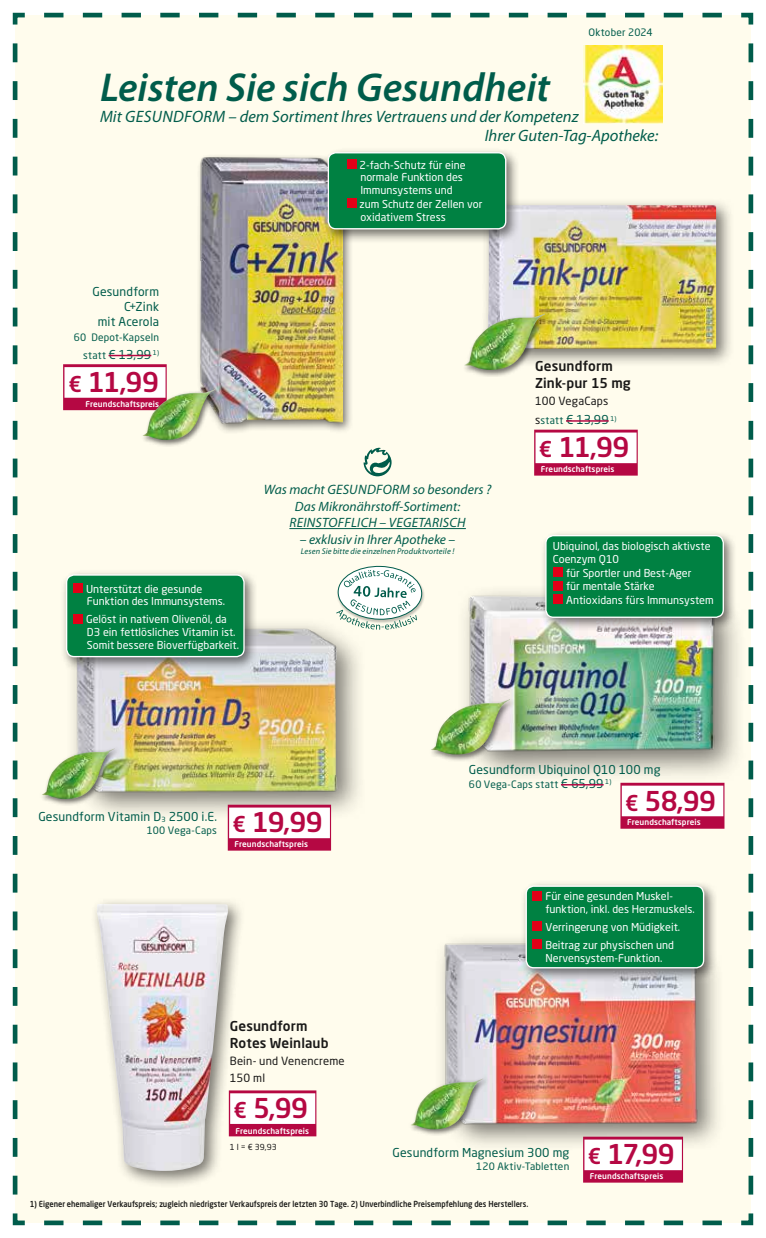
<style>
.page{position:relative;width:766px;height:1238px;background:#fff}
.page>*{position:absolute;margin:0;border:0;box-sizing:border-box;transform-origin:0 0}
.t1{font:italic 600 40.5px "Myriad Pro";color:#005c4b}
.t2{font:500 27px "Neo Sans Pro";letter-spacing:-.025em;color:#b50843}
.t3{font:italic 16.5px/19.5px "Myriad Pro";color:#005c4b}
.t4{font:italic 13.65px "Myriad Pro";letter-spacing:.005em;color:#005c4b}
.t5{font:italic 13.5px/16.5px "Myriad Pro";color:#005c4b;text-align:center}
.t6{font:500 13.5px/16.5px "Neo Sans Pro";letter-spacing:.01em;color:#1a1918}
.t7{font:12.15px/14.9px "Neo Sans Pro";letter-spacing:.015em;color:#005c4b;text-align:right}
.t8{font:11.25px/17.4px "Neo Sans Pro";letter-spacing:.015em;color:#1a1918}
.t9{font:10.8px/12.8px "Neo Sans Pro";color:#fff}
.t10{font:10.2px "Neo Sans Pro";letter-spacing:.02em;color:#005c4b}
.t11{font:italic 8.4px "Myriad Pro";letter-spacing:.015em;color:#005c4b}
.t12{font:500 8.25px "Neo Sans Pro";color:#1d1d1b;scale:.9 1}
.t13{font:8.25px "Neo Sans Pro";color:#1a1918}
.t14{font:500 8.1px "Neo Sans Pro";letter-spacing:.01em;color:#fff}
.s1{font-size:10.2px}
.s2{font-size:21.6px}
.s3{font-size:11.25px;color:#1a1918}
.s4{font-size:7.05px}
.s5{font-weight:500;font-size:21.6px;color:#b50843}
.s6{font-weight:500;font-size:27px;color:#b50843}
.s7{font-size:12.15px}
</style>
<div class="page">
<div style="left:12px;top:12px;width:742px;height:1214px;background:#fffced"></div>
<div style="left:480px;top:198px;width:254px;height:169px;background:#1a1918;opacity:.6"></div>
<img style="left:487px;top:243px;width:10px;height:68px">
<div style="left:534px;top:429px;width:103px;height:46px;background:#b50843"></div>
<div style="left:535px;top:432px;width:101px;height:31px;background:#fff"></div>
<hr style="left:566px;top:420px;width:42px;height:1px;background:#b50843">
<div style="left:462px;top:311px;width:89px;height:66px;background:#1a1918;opacity:.6"></div>
<img style="left:463px;top:313px;width:82px;height:57px">
<div style="left:65px;top:616px;width:301px;height:205px;background:#1a1918;opacity:.6"></div>
<img style="left:53px;top:603px;width:308px;height:194px">
<div style="left:40px;top:746px;width:81px;height:59px;background:#1a1918;opacity:.6"></div>
<img style="left:41px;top:748px;width:74px;height:52px">
<div style="left:228px;top:804px;width:103px;height:46px;background:#b50843"></div>
<div style="left:229px;top:807px;width:101px;height:31px;background:#fff"></div>
<div style="left:61px;top:569px;width:197px;height:101px;background:#1a1918;opacity:.6"></div>
<div style="left:67px;top:575px;width:177px;height:81px;background:#008142;border-radius:8px"></div>
<div style="left:66px;top:574px;width:178px;height:83px;border:1px solid #fff;border-radius:8px"></div>
<div style="left:74px;top:583px;width:9px;height:9px;background:#e20017"></div>
<div style="left:74px;top:614px;width:9px;height:9px;background:#e20017"></div>
<img style="left:583px;top:45px;width:79px;height:78px">
<img style="left:364px;top:893px;width:375px;height:253px">
<div style="left:408px;top:1076px;width:81px;height:59px;background:#1a1918;opacity:.6"></div>
<img style="left:410px;top:1078px;width:73px;height:51px">
<div style="left:583px;top:1136px;width:99px;height:46px;background:#b50843"></div>
<div style="left:584px;top:1139px;width:97px;height:31px;background:#fff"></div>
<div style="left:520px;top:880px;width:197px;height:101px;background:#1a1918;opacity:.6"></div>
<div style="left:526px;top:886px;width:177px;height:81px;background:#008142;border-radius:8px"></div>
<div style="left:525px;top:885px;width:179px;height:83px;border:1px solid #fff;border-radius:8px"></div>
<div style="left:532px;top:890px;width:9px;height:10px;background:#e20017"></div>
<div style="left:532px;top:921px;width:9px;height:10px;background:#e20017"></div>
<div style="left:532px;top:939px;width:9px;height:10px;background:#e20017"></div>
<div style="left:456px;top:583px;width:290px;height:201px;background:#1a1918;opacity:.6"></div>
<img style="left:459px;top:585px;width:265px;height:173px">
<div style="left:428px;top:697px;width:89px;height:64px;background:#1a1918;opacity:.6"></div>
<img style="left:430px;top:699px;width:80px;height:55px">
<hr style="left:560px;top:784px;width:43px;height:1px;background:#b50843">
<div style="left:620px;top:782px;width:104px;height:46px;background:#b50843"></div>
<div style="left:621px;top:785px;width:102px;height:31px;background:#fff"></div>
<div style="left:540px;top:530px;width:197px;height:101px;background:#1a1918;opacity:.6"></div>
<div style="left:545px;top:535px;width:178px;height:82px;background:#008142;border-radius:8px"></div>
<div style="left:545px;top:535px;width:178px;height:83px;border:1px solid #fff;border-radius:8px"></div>
<div style="left:552px;top:567px;width:10px;height:9px;background:#e20017"></div>
<div style="left:552px;top:581px;width:10px;height:9px;background:#e20017"></div>
<div style="left:552px;top:594px;width:10px;height:9px;background:#e20017"></div>
<div style="left:196px;top:153px;width:158px;height:281px;background:#1a1918;opacity:.6"></div>
<img style="left:179px;top:142px;width:163px;height:291px">
<div style="left:63px;top:364px;width:104px;height:46px;background:#b50843"></div>
<div style="left:64px;top:367px;width:101px;height:31px;background:#fff"></div>
<hr style="left:109px;top:355px;width:42px;height:1px;background:#b50843">
<div style="left:140px;top:387px;width:81px;height:60px;background:#1a1918;opacity:.6"></div>
<img style="left:142px;top:389px;width:73px;height:51px">
<div style="left:322px;top:147px;width:197px;height:96px;background:#1a1918;opacity:.6"></div>
<div style="left:328px;top:153px;width:177px;height:76px;background:#008142;border-radius:8px"></div>
<div style="left:327px;top:152px;width:179px;height:77px;border:1px solid #fff;border-radius:8px"></div>
<div style="left:347px;top:159px;width:9px;height:10px;background:#e20017"></div>
<div style="left:347px;top:198px;width:9px;height:10px;background:#e20017"></div>
<hr style="left:289px;top:528px;width:176px;height:1px;background:#005c4b">
<svg style="left:363px;top:447px;width:28px;height:29px"></svg>
<div style="left:336px;top:566px;width:89px;height:57px;background:#1a1918;opacity:.26"></div>
<svg style="left:336px;top:565px;width:86px;height:64px"></svg>
<div style="left:90px;top:896px;width:156px;height:293px;background:#1a1918;opacity:.6"></div>
<img style="left:97px;top:904px;width:131px;height:266px">
<div style="left:229px;top:1090px;width:87px;height:46px;background:#b50843"></div>
<div style="left:230px;top:1093px;width:85px;height:30px;background:#fff"></div>
<p class="t10" style="left:588px;top:26px;width:66px">Oktober 2024</p>
<h1 class="t1" style="left:100px;top:65px;width:451px">Leisten Sie sich Gesundheit</h1>
<h3 class="t3" style="left:484px;top:107px;width:175px;text-indent:-384px">Mit GESUNDFORM – dem Sortiment Ihres Vertrauens und der Kompetenz<br>Ihrer Guten-Tag-Apotheke:</h3>
<p class="t7" style="left:92px;top:284px;width:68px">Gesundform<br>C+Zink<br>mit Acerola</p>
<p class="t10" style="left:74px;top:331px;width:87px">60 Depot-Kapseln</p>
<p class="t7" style="left:83px;top:347px;width:77px"><span class="s1">statt</span> € 13,99 <sup>1)</sup></p>
<h2 class="t2" style="left:68px;top:365px;width:92px"><span class="s2">€</span> 11,99</h2>
<p class="t14" style="left:85px;top:398px;width:75px">Freundschaftspreis</p>
<p class="t9" style="left:359px;top:158px;width:124px">2-fach-Schutz für eine normale Funktion des<br>Immunsystems und<br>zum Schutz der Zellen vor oxidativem Stress</p>
<p class="t9" style="left:86px;top:582px;width:140px">Unterstützt die gesunde<br>Funktion des Immunsystems.</p>
<p class="t9" style="left:86px;top:613px;width:154px">Gelöst in nativem Olivenöl, da<br>D3 ein fettlösliches Vitamin ist.<br>Somit bessere Bioverfügbarkeit.</p>
<p class="t4" style="left:264px;top:482px;width:229px">Was macht GESUNDFORM so besonders ?</p>
<p class="t5" style="left:289px;top:498px;width:178px">Das Mikronährstoff-Sortiment:<br>REINSTOFFLICH – VEGETARISCH</p>
<p class="t5" style="left:300px;top:531px;width:157px">– exklusiv in Ihrer Apotheke –</p>
<p class="t11" style="left:301px;top:547px;width:155px">Lesen Sie bitte die einzelnen Produktvorteile !</p>
<p class="t6" style="left:535px;top:357px;width:97px">Gesundform<br>Zink-pur 15 mg</p>
<p class="t8" style="left:535px;top:392px;width:75px">100 VegaCaps</p>
<p class="t7" style="left:535px;top:412px;width:83px"><span class="s3">s</span><span class="s1">statt</span> € 13,99 <sup>1)</sup></p>
<h2 class="t2" style="left:539px;top:430px;width:92px"><span class="s2">€</span> 11,99</h2>
<p class="t14" style="left:540px;top:464px;width:75px">Freundschaftspreis</p>
<p class="t9" style="left:552px;top:540px;width:159px">Ubiquinol, das biologisch aktivste</p>
<p class="t9" style="left:552px;top:552px;width:68px">Coenzym Q10</p>
<p class="t9" style="left:566px;top:566px;width:127px">für Sportler und Best-Ager</p>
<p class="t9" style="left:566px;top:579px;width:90px">für mentale Stärke</p>
<p class="t9" style="left:566px;top:593px;width:149px">Antioxidans fürs Immunsystem</p>
<p class="t7" style="left:38px;top:808px;width:180px">Gesundform Vitamin D<span class="s4">3</span> 2500 i.E.</p>
<p class="t10" style="left:147px;top:823px;width:177px">100 Vega-Caps <span class="s5">€</span> <span class="s6">19,99</span></p>
<p class="t14" style="left:234px;top:838px;width:75px">Freundschaftspreis</p>
<p class="t6" style="left:230px;top:1017px;width:100px">Gesundform<br>Rotes Weinlaub</p>
<p class="t8" style="left:230px;top:1051px;width:116px">Bein- und Venencreme<br>150 ml</p>
<h2 class="t2" style="left:233px;top:1091px;width:76px"><span class="s2">€</span> 5,99</h2>
<p class="t14" style="left:235px;top:1125px;width:75px">Freundschaftspreis</p>
<p class="t13" style="left:230px;top:1141px;width:48px">1 l = € 39,93</p>
<p class="t7" style="left:469px;top:762px;width:193px">Gesundform Ubiquinol Q10 100 mg</p>
<p class="t10" style="left:469px;top:778px;width:144px">60 Vega-Caps statt <span class="s7">€ 65,99</span> <sup>1)</sup></p>
<h2 class="t2" style="left:625px;top:783px;width:92px"><span class="s2">€</span> 58,99</h2>
<p class="t14" style="left:627px;top:817px;width:75px">Freundschaftspreis</p>
<p class="t9" style="left:545px;top:889px;width:151px">Für eine gesunden Muskel&shy;funktion, inkl. des Herzmuskels.</p>
<p class="t9" style="left:545px;top:917px;width:136px;line-height:18px">Verringerung von Müdigkeit.<br>Beitrag zur physischen und</p>
<p class="t9" style="left:545px;top:951px;width:118px">Nervensystem-Funktion.</p>
<p class="t10" style="left:476px;top:1159px;width:200px">120 Aktiv-Tabletten <sup>€</sup> <sup>17,99</sup></p>
<p class="t14" style="left:589px;top:1170px;width:75px">Freundschaftspreis</p>
<p class="t7" style="left:392px;top:1145px;width:178px">Gesundform Magnesium 300 mg</p>
<p class="t12" style="left:30px;top:1198px;width:555px">1) Eigener ehemaliger Verkaufspreis; zugleich niedrigster Verkaufspreis der letzten 30 Tage. 2) Unverbindliche Preisempfehlung des Herstellers.</p>
</div>
